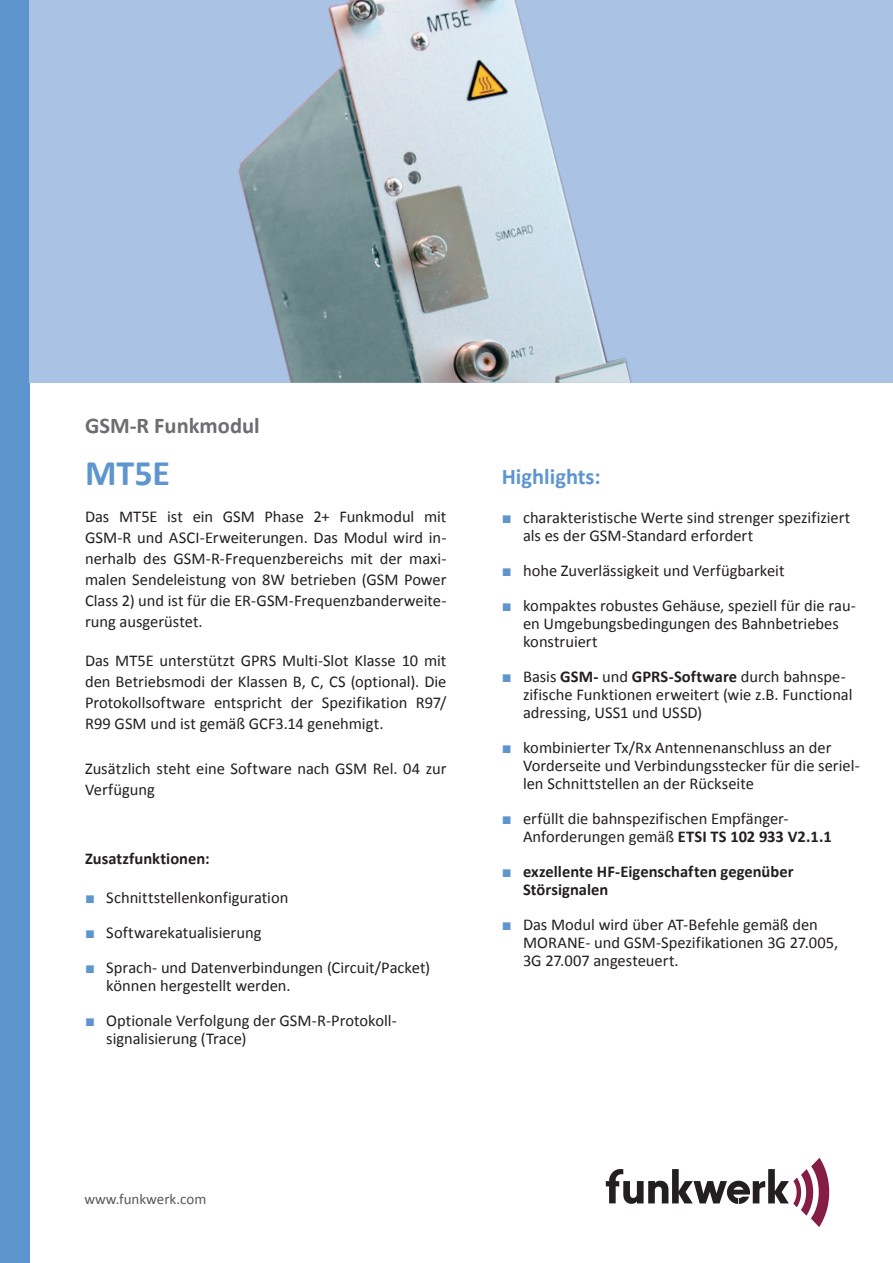
<style>
.page{position:relative;width:893px;height:1263px;background:#fff}
.page>*{position:absolute;margin:0;border:0;box-sizing:border-box;transform-origin:0 0}
.t1{font:700 36px "Calibri";color:#5e95cf}
.t2{font:700 22.5px "Calibri";color:#6c6d70}
.t3{font:700 22.5px "Calibri";color:#5e95cf}
.t4{font:16.5px/18px "Calibri";letter-spacing:-.005em;color:#231f20}
.t5{font:700 16.5px/18px "Calibri";color:#231f20}
.t6{font:15px "Calibri";color:#57585a}
.s1{font-family:"Arial";font-weight:700;color:#5e95cf}
.s2{font-weight:700}
.s3{font-family:"Arial";color:#5e95cf}
</style>
<div class="page">
<div style="left:0;top:0;width:30px;height:1263px;background:#5e95cf"></div>
<svg style="left:606px;top:1158px;width:223px;height:69px"></svg>
<div style="left:30px;top:0;width:863px;height:383px;background:#aac2e4"></div>
<img style="left:238px;top:0;width:394px;height:383px">
<h2 class="t2" style="left:85px;top:411px;width:176px">GSM-R Funkmodul</h2>
<h1 class="t1" style="left:85px;top:450px;width:87px">MT5E</h1>
<p class="t4" style="left:85px;top:506px;width:363px;line-height:21px;text-align:justify">Das MT5E ist ein GSM Phase 2+ Funkmodul mit GSM-R und ASCI-Erweiterungen. Das Modul wird in&shy;nerhalb des GSM-R-Frequenzbereichs mit der maxi&shy;malen Sendeleistung von 8W betrieben (GSM Power Class 2) und ist für die ER-GSM-Frequenzbanderweite&shy;rung ausgerüstet.</p>
<p class="t4" style="left:85px;top:650px;width:363px;line-height:21px;text-align:justify">Das MT5E unterstützt GPRS Multi-Slot Klasse 10 mit den Betriebsmodi der Klassen B, C, CS (optional). Die Protokollsoftware entspricht der Spezifikation R97/ R99 GSM und ist gemäß GCF3.14 genehmigt.</p>
<p class="t4" style="left:85px;top:758px;width:363px;line-height:21px">Zusätzlich steht eine Software nach GSM Rel. 04 zur<br>Verfügung</p>
<p class="t5" style="left:85px;top:850px;width:126px">Zusatzfunktionen:</p>
<p class="t4" style="left:85px;top:889px;width:205px"><span class="s1">■</span> Schnittstellenkonfiguration</p>
<p class="t4" style="left:85px;top:924px;width:178px"><span class="s1">■</span> Softwarekatualisierung</p>
<p class="t4" style="left:106px;top:959px;width:325px;text-indent:-21px"><span class="s1">■</span> Sprach- und Datenverbindungen (Circuit/Packet) können hergestellt werden.</p>
<p class="t4" style="left:106px;top:1012px;width:291px;text-indent:-21px"><span class="s1">■</span> Optionale Verfolgung der GSM-R-Protokoll&shy;signalisierung (Trace)</p>
<h2 class="t3" style="left:502px;top:462px;width:101px">Highlights:</h2>
<p class="t4" style="left:523px;top:508px;width:329px;text-indent:-21px"><span class="s1">■</span> charakteristische Werte sind strenger spezifiziert als es der GSM-Standard erfordert</p>
<p class="t4" style="left:502px;top:561px;width:284px"><span class="s1">■</span> hohe Zuverlässigkeit und Verfügbarkeit</p>
<p class="t4" style="left:523px;top:596px;width:334px;text-indent:-21px"><span class="s1">■</span> kompaktes robustes Gehäuse, speziell für die rau&shy;en Umgebungsbedingungen des Bahnbetriebes konstruiert</p>
<p class="t4" style="left:523px;top:667px;width:331px;text-indent:-21px"><span class="s1">■</span> Basis <span class="s2">GSM-</span> und <span class="s2">GPRS-Software</span> durch bahnspe&shy;zifische Funktionen erweitert (wie z.B. Functional adressing, USS1 und USSD)</p>
<p class="t4" style="left:523px;top:738px;width:338px;text-indent:-21px"><span class="s1">■</span> kombinierter Tx/Rx Antennenanschluss an der<br>Vorderseite und Verbindungsstecker für die seriel&shy;len Schnittstellen an der Rückseite</p>
<p class="t4" style="left:523px;top:809px;width:310px;text-indent:-21px"><span class="s1">■</span> erfüllt die bahnspezifischen Empfänger-<br>Anforderungen gemäß <span class="s2">ETSI TS 102 933 V2.1.1</span></p>
<p class="t5" style="left:523px;top:862px;width:272px;text-indent:-21px"><span class="s3">■</span> exzellente HF-Eigenschaften gegenüber<br>Störsignalen</p>
<p class="t4" style="left:523px;top:915px;width:317px;text-indent:-21px"><span class="s1">■</span> Das Modul wird über AT-Befehle gemäß den<br>MORANE- und GSM-Spezifikationen 3G 27.005,<br>3G 27.007 angesteuert.</p>
<p class="t6" style="left:84px;top:1189px;width:123px">www.funkwerk.com</p>
</div>
